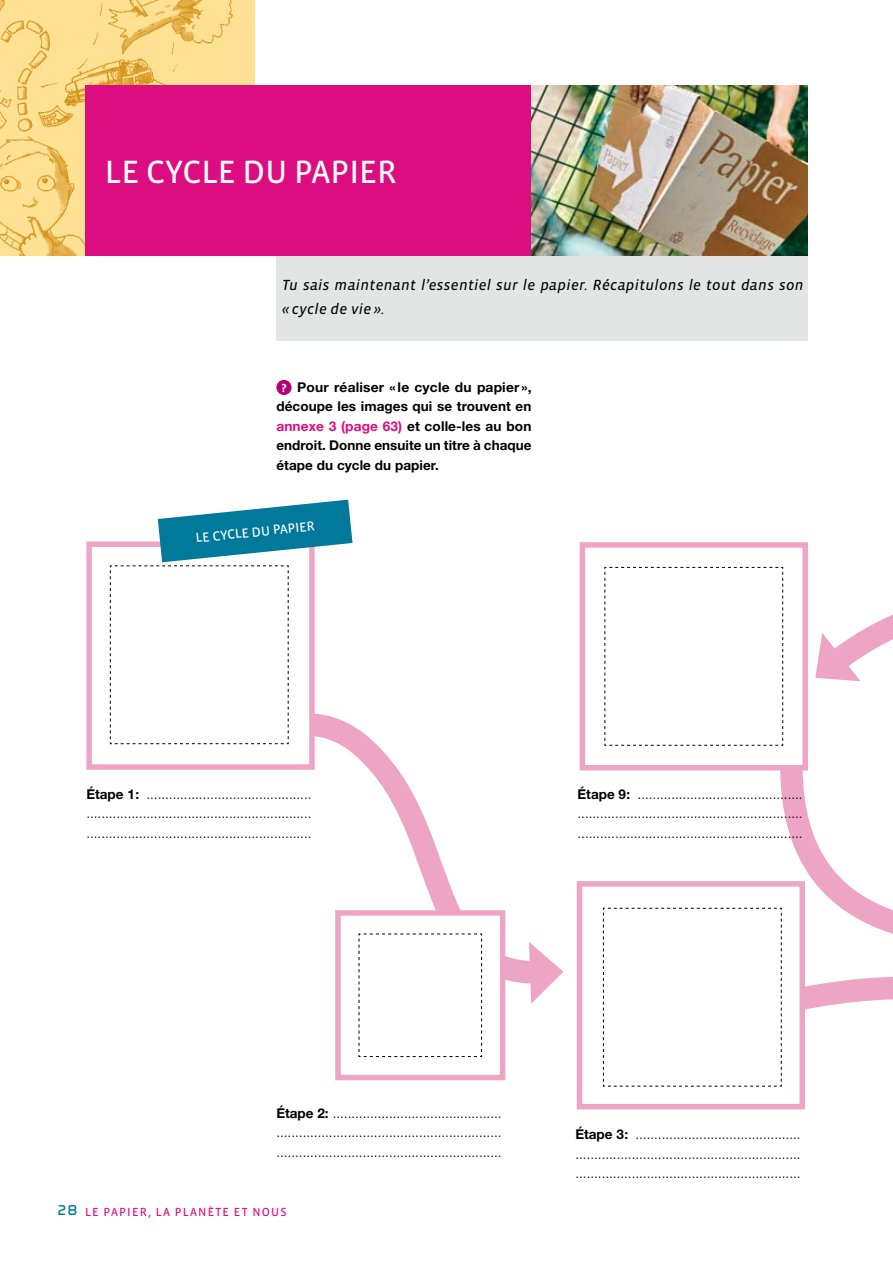
<style>
.page{position:relative;width:893px;height:1263px;background:#fff}
.page>*{position:absolute;margin:0;border:0;box-sizing:border-box;transform-origin:0 0}
.t1{font:33px "Vista Sans Reg";color:#fff}
.t2{font:21px "Cholla Unicase";color:#00799a}
.t3{font:italic 15px/24px "Vista Sans Reg";letter-spacing:.02em;color:#000}
.t4{font:300 13.5px/19.5px "Helvetica Neue";color:#000;text-align:justify}
.t5{font:700 13.5px/19.5px "Helvetica Neue";letter-spacing:.005em;color:#000;text-align:justify}
.t6{font:13.5px "Vista Sans Reg";color:#fff}
.t7{font:12px "Vista Sans Reg";letter-spacing:.1em;color:#dc0d81}
.s1{font-family:"Vista Sans";font-size:12px;color:#fff}
.s2{color:#dc0d81}
.s3{font-weight:700}
</style>
<div class="page">
<div style="left:276px;top:255px;width:532px;height:85px;background:#e3e4e4"></div>
<img style="left:0;top:0;width:247px;height:255px">
<div style="left:85px;top:85px;width:446px;height:170px;background:#dc0d81"></div>
<img style="left:531px;top:85px;width:277px;height:170px">
<div style="left:276px;top:380px;width:16px;height:15px;background:#b70073;border-radius:50%"></div>
<svg style="left:339px;top:725px;width:225px;height:269px"></svg>
<svg style="left:529px;top:942px;width:34px;height:62px"></svg>
<div style="left:580px;top:542px;width:228px;height:228px;border:5px solid #eea4c5"></div>
<div style="left:86px;top:541px;width:229px;height:229px;border:5px solid #eea4c5"></div>
<svg style="left:110px;top:500px;width:242px;height:244px"></svg>
<div style="left:338px;top:913px;width:165px;height:164px;background:#fff"></div>
<div style="left:335px;top:910px;width:170px;height:170px;border:5px solid #eea4c5"></div>
<svg style="left:358px;top:933px;width:124px;height:124px"></svg>
<div style="left:577px;top:881px;width:228px;height:228px;border:5px solid #eea4c5"></div>
<svg style="left:603px;top:567px;width:290px;height:520px"></svg>
<h1 class="t1" style="left:105px;top:155px;width:293px">LE CYCLE DU PAPIER</h1>
<p class="t3" style="left:282px;top:274px;width:523px">Tu sais maintenant l’essentiel sur le papier. Récapitulons le tout dans son « cycle de vie ».</p>
<p class="t5" style="left:276px;top:377px;width:257px;text-indent:6px"><span class="s1">?</span> Pour réaliser « le cycle du papier », découpe les images qui se trouvent en <span class="s2">annexe 3 (page 63)</span> et colle-les au bon endroit. Donne ensuite un titre à chaque étape du cycle du papier.</p>
<p class="t6" style="left:195px;top:531px;width:121px;rotate:-6deg">LE CYCL E DU PAPIER</p>
<p class="t4" style="left:86px;top:784px;width:227px"><span class="s3">étape 1:</span> ............................................ ............................................................ ............................................................</p>
<p class="t4" style="left:577px;top:784px;width:227px"><span class="s3">étape 9:</span> ............................................ ............................................................ ............................................................</p>
<p class="t4" style="left:276px;top:1103px;width:227px"><span class="s3">étape 2:</span> ............................................. ............................................................ ............................................................</p>
<h2 class="t2" style="left:57px;top:1199px;width:11px">28</h2>
<p class="t7" style="left:85px;top:1205px;width:203px">LE PAPIER, LA PLANÈTE ET NOUS</p>
<p class="t4" style="left:575px;top:1124px;width:227px"><span class="s3">étape 3:</span> ............................................ ............................................................ ............................................................</p>
</div>
